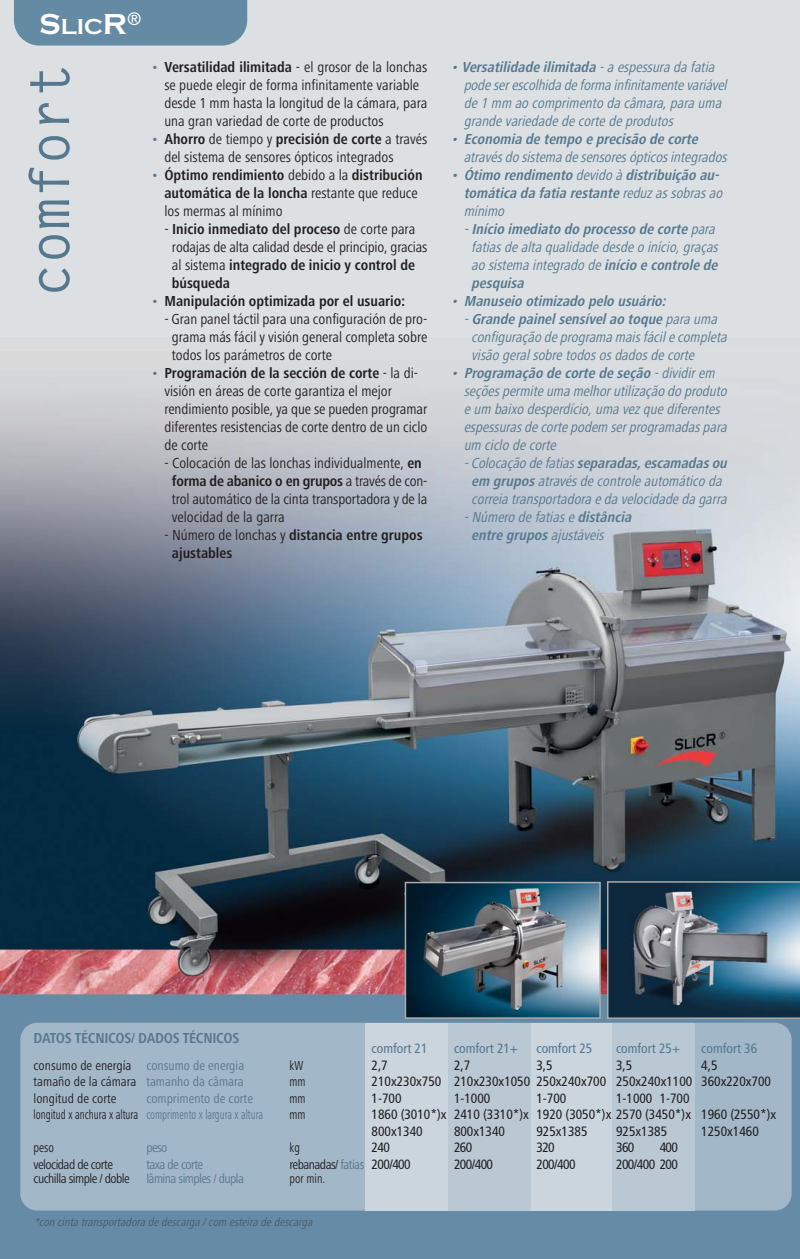
<style>
.page{position:relative;width:800px;height:1259px;background:#fff}
.page>*{position:absolute;margin:0;border:0;box-sizing:border-box;transform-origin:0 0}
.t1{font:500 55.5px "Letter Got LCY";color:#56788e}
.t2{font:700 22.5px "Copperplate Gothic";color:#fff}
.t3{font:condensed 15px/18px "Frutiger Next LTW1 G";color:#231f20}
.t4{font:italic condensed 15px/18px "Frutiger Next LTW1 G";color:#56788e}
.t5{font:italic 700 condensed 15px "Frutiger Next LTW1 G";color:#56788e}
.t6{font:700 condensed 15px/18px "Frutiger Next LTW1 G";color:#231f20}
.t7{font:700 condensed 15px "Frutiger Next LTW1 G";letter-spacing:-.02em;color:#56788e}
.t8{font:condensed 13.5px/16.5px "Frutiger";color:#231f20}
.t9{font:condensed 13.5px "Frutiger Next LTW1 G";color:#231f20}
.t10{font:condensed 13.5px "Frutiger Next LTW1 G";letter-spacing:-.04em;color:#231f20}
.t11{font:condensed 13.5px "Frutiger Next LTW1 G";color:#56788e;scale:.78 1}
.t12{font:condensed 13.5px "Frutiger";color:#56788e}
.t13{font:condensed 13.5px "Frutiger Next LTW1 G";color:#56788e}
.t14{font:condensed 13.5px "Frutiger Next LTW1 G";color:#231f20;scale:.88 1}
.t15{font:condensed 13.5px "Frutiger Next LTW1 G";letter-spacing:-.04em;color:#56788e}
.t16{font:condensed 13.5px "Frutiger";letter-spacing:-.04em;color:#231f20}
.t17{font:condensed 13.5px "Frutiger Next LTW1 G";color:#231f20;scale:.9 1}
.t18{font:italic condensed 12px "Frutiger Next LTW1 G";color:#445c6b}
.s1{font-size:30px}
.s2{color:#56788e}
.s3{font-weight:700}
.s4{font-weight:400;color:#56788e}
.s5{font-weight:400}
.s6{color:#231f20}
.s7{font-family:"Frutiger"}
</style>
<div class="page">
<img style="left:0;top:0;width:799px;height:1259px">
<div style="left:14px;top:0;width:233px;height:46px;background:#658ba4"></div>
<div style="left:20px;top:1023px;width:771px;height:187px;background:#a2b7c7"></div>
<img style="left:366px;top:1210px;width:82px;height:1px">
<img style="left:366px;top:1023px;width:328px;height:187px">
<img style="left:530px;top:1210px;width:81px;height:1px">
<img style="left:448px;top:1210px;width:82px;height:1px">
<img style="left:612px;top:1210px;width:82px;height:1px">
<img style="left:407px;top:885px;width:190px;height:131px">
<div style="left:404px;top:882px;width:196px;height:137px;border:2px solid #ababab"></div>
<svg style="left:606px;top:881px;width:193px;height:138px;background:#4b677b"></svg>
<h2 class="t2" style="left:39px;top:13px;width:104px"><span class="s1">S</span>LIC<span class="s1">R</span><sup>®</sup></h2>
<h1 class="t1" style="left:16px;top:297px;width:235px;rotate:-90deg">comfort</h1>
<p class="t3" style="left:164px;top:59px;width:264px;text-indent:-13px"><span class="s2">•</span> <span class="s3">Versatilidad ilimitada</span> - el grosor de la lonchas se puede elegir de forma infinitamente variable desde 1 mm hasta la longitud de la cámara, para una gran variedad de corte de productos</p>
<p class="t3" style="left:164px;top:131px;width:264px;text-indent:-13px"><span class="s2">•</span> <span class="s3">Ahorro</span> de tiempo y <span class="s3">precisión de corte</span> a través del sistema de sensores ópticos integrados</p>
<p class="t6" style="left:164px;top:167px;width:260px;text-indent:-13px"><span class="s4">•</span> Óptimo rendimiento <span class="s5">debido a la</span> distribución automática de la loncha <span class="s5">restante que reduce los mermas al mínimo</span></p>
<p class="t3" style="left:172px;top:221px;width:257px;text-indent:-7px">- <span class="s3">Inicio inmediato del proceso</span> de corte para rodajas de alta calidad desde el principio, gracias al sistema <span class="s3">integrado de inicio y control de búsqueda</span></p>
<p class="t6" style="left:151px;top:293px;width:255px"><span class="s4">•</span> Manipulación optimizada por el usuario:</p>
<p class="t3" style="left:172px;top:311px;width:257px;text-align:justify;text-indent:-7px">- Gran panel táctil para una configuración de pro&shy;grama más fácil y visión general completa sobre todos los parámetros de corte</p>
<p class="t3" style="left:164px;top:365px;width:264px;text-indent:-13px"><span class="s2">•</span> <span class="s3">Programación de la sección de corte</span> - la di&shy;visión en áreas de corte garantiza el mejor rendimiento posible, ya que se pueden programar diferentes resistencias de corte dentro de un ciclo de corte</p>
<p class="t3" style="left:172px;top:455px;width:257px;text-indent:-7px">- Colocación de las lonchas individualmente, <span class="s3">en forma de abanico o en grupos</span> a través de con&shy;trol automático de la cinta transportadora y de la velocidad de la garra</p>
<p class="t6" style="left:172px;top:527px;width:252px;text-indent:-7px"><span class="s5">- Número de lonchas y</span> distancia entre grupos ajustables</p>
<p class="t4" style="left:463px;top:59px;width:267px;text-indent:-13px">• <span class="s3">Versatilidade ilimitada</span> -a espessura da fatia podeserescolhida deforma infinitamentevariável de 1 mm ao comprimento da câmara,para uma grande variedade de corte de produtos</p>
<p class="t4" style="left:463px;top:131px;width:267px;text-indent:-13px">• <span class="s3">Economia de tempo e precisão de corte </span>atravésdo sistema de sensoresópticosintegrados</p>
<p class="t5" style="left:451px;top:168px;width:272px"><span class="s5">•</span> Ótimo rendimento <span class="s5">devido à</span> distribuição au-</p>
<p class="t5" style="left:463px;top:186px;width:263px">tomática da fatia restante <span class="s5">reduzassobrasao</span></p>
<p class="t4" style="left:463px;top:203px;width:45px">mínimo</p>
<p class="t5" style="left:463px;top:222px;width:256px"><span class="s5">-</span>Início imediato do processo de corte <span class="s5">para</span></p>
<p class="t4" style="left:471px;top:239px;width:251px">fatiasde alta qualidade desde o início,graças</p>
<p class="t4" style="left:471px;top:257px;width:251px">ao sistema integrado de <span class="s3">início e controle de</span></p>
<p class="t5" style="left:471px;top:276px;width:57px">pesquisa</p>
<p class="t5" style="left:451px;top:294px;width:219px"><span class="s5">•</span> Manuseio otimizado pelo usuário:</p>
<p class="t5" style="left:463px;top:312px;width:258px"><span class="s5">-</span>Grande painelsensívelao toque <span class="s5">para uma</span></p>
<p class="t4" style="left:471px;top:329px;width:260px">configuração de programa maisfácile completa</p>
<p class="t4" style="left:471px;top:347px;width:227px">visão geralsobre todososdadosde corte</p>
<p class="t5" style="left:451px;top:366px;width:268px"><span class="s5">•</span> Programação de corte de seção <span class="s5">-dividirem</span></p>
<p class="t4" style="left:463px;top:383px;width:267px">seçõespermite uma melhorutilização do produto</p>
<p class="t4" style="left:463px;top:401px;width:260px">e um baixo desperdício,uma vezque diferentes</p>
<p class="t4" style="left:463px;top:419px;width:267px">espessurasde corte podem serprogramadaspara</p>
<p class="t4" style="left:463px;top:437px;width:97px">um ciclo de corte</p>
<p class="t5" style="left:463px;top:456px;width:267px"><span class="s5">-Colocação de fatias</span>separadas,escamadasou</p>
<p class="t4" style="left:471px;top:473px;width:255px"><span class="s3">em grupos</span> atravésde controle automático da</p>
<p class="t4" style="left:471px;top:491px;width:260px">correia transportadora e da velocidade da garra</p>
<p class="t4" style="left:463px;top:509px;width:172px">-Número de fatiase <span class="s3">distância</span></p>
<p class="t5" style="left:471px;top:528px;width:137px">entre grupos <span class="s5">ajustáveis</span></p>
<p class="t7" style="left:34px;top:1031px;width:207px">DATOS TÉCNICOS/ DADOS TÉCNICOS</p>
<p class="t12" style="left:371px;top:1043px;width:57px">comfort 21</p>
<p class="t12" style="left:454px;top:1043px;width:65px">comfort 21+</p>
<p class="t12" style="left:536px;top:1043px;width:57px">comfort 25</p>
<p class="t12" style="left:616px;top:1043px;width:65px">comfort 25+</p>
<p class="t12" style="left:701px;top:1043px;width:57px">comfort 36</p>
<p class="t9" style="left:34px;top:1059px;width:212px">consumo de energía <span class="s2">consumo de energia</span></p>
<p class="t14" style="left:289px;top:1059px;width:17px">kW</p>
<p class="t8" style="left:371px;top:1058px;width:18px">2,7</p>
<p class="t8" style="left:454px;top:1058px;width:18px">2,7</p>
<p class="t8" style="left:536px;top:1058px;width:18px">3,5</p>
<p class="t8" style="left:616px;top:1058px;width:18px">3,5</p>
<p class="t8" style="left:701px;top:1058px;width:18px">4,5</p>
<p class="t9" style="left:34px;top:1076px;width:212px">tamaño de la cámara <span class="s2">tamanho da câmara</span></p>
<p class="t14" style="left:289px;top:1076px;width:20px">mm</p>
<p class="t8" style="left:371px;top:1074px;width:401px">210x230x750 210x230x1050 250x240x700 250x240x1100 360x220x700</p>
<p class="t9" style="left:34px;top:1092px;width:84px">longitud de corte</p>
<p class="t13" style="left:146px;top:1092px;width:108px">comprimento de corte</p>
<p class="t14" style="left:289px;top:1092px;width:20px">mm</p>
<p class="t8" style="left:371px;top:1091px;width:31px">1-700</p>
<p class="t8" style="left:454px;top:1091px;width:38px">1-1000</p>
<p class="t8" style="left:536px;top:1091px;width:31px">1-700</p>
<p class="t8" style="left:616px;top:1091px;width:75px">1-1000 1-700</p>
<p class="t11" style="left:34px;top:1109px;width:296px"><span class="s6">longitud x anchura x altura</span> comprimento x largura x altura</p>
<p class="t14" style="left:289px;top:1109px;width:20px">mm</p>
<p class="t8" style="left:371px;top:1107px;width:406px">1860 (3010*)x 2410 (3310*)x 1920 (3050*)x 2570 (3450*)x 1960 (2550*)x<br>800x1340</p>
<p class="t8" style="left:454px;top:1124px;width:53px">800x1340</p>
<p class="t8" style="left:536px;top:1124px;width:53px">925x1385</p>
<p class="t8" style="left:616px;top:1124px;width:53px">925x1385</p>
<p class="t8" style="left:701px;top:1124px;width:59px">1250x1460</p>
<p class="t17" style="left:34px;top:1142px;width:24px">peso</p>
<p class="t13" style="left:146px;top:1142px;width:23px">peso</p>
<p class="t14" style="left:289px;top:1142px;width:13px">kg</p>
<p class="t8" style="left:371px;top:1140px;width:20px">240</p>
<p class="t8" style="left:454px;top:1140px;width:20px">260</p>
<p class="t8" style="left:536px;top:1140px;width:20px">320</p>
<p class="t8" style="left:616px;top:1140px;width:20px">360</p>
<p class="t8" style="left:659px;top:1140px;width:20px">400</p>
<p class="t10" style="left:34px;top:1158px;width:81px">velocidad de corte</p>
<p class="t15" style="left:146px;top:1158px;width:58px">taxa de corte</p>
<p class="t10" style="left:289px;top:1158px;width:123px">rebanadas/ <span class="s2">fatias</span> <span class="s7">200/400</span></p>
<p class="t8" style="left:454px;top:1157px;width:41px">200/400</p>
<p class="t8" style="left:536px;top:1157px;width:41px">200/400</p>
<p class="t16" style="left:616px;top:1158px;width:63px">200/400 200</p>
<p class="t10" style="left:34px;top:1172px;width:212px">cuchilla simple / doble <span class="s2">lâmina simples / dupla</span></p>
<p class="t14" style="left:289px;top:1172px;width:42px">por min.</p>
<p class="t18" style="left:34px;top:1217px;width:282px">*con cinta transportadora de descarga /com esteira de descarga</p>
</div>
